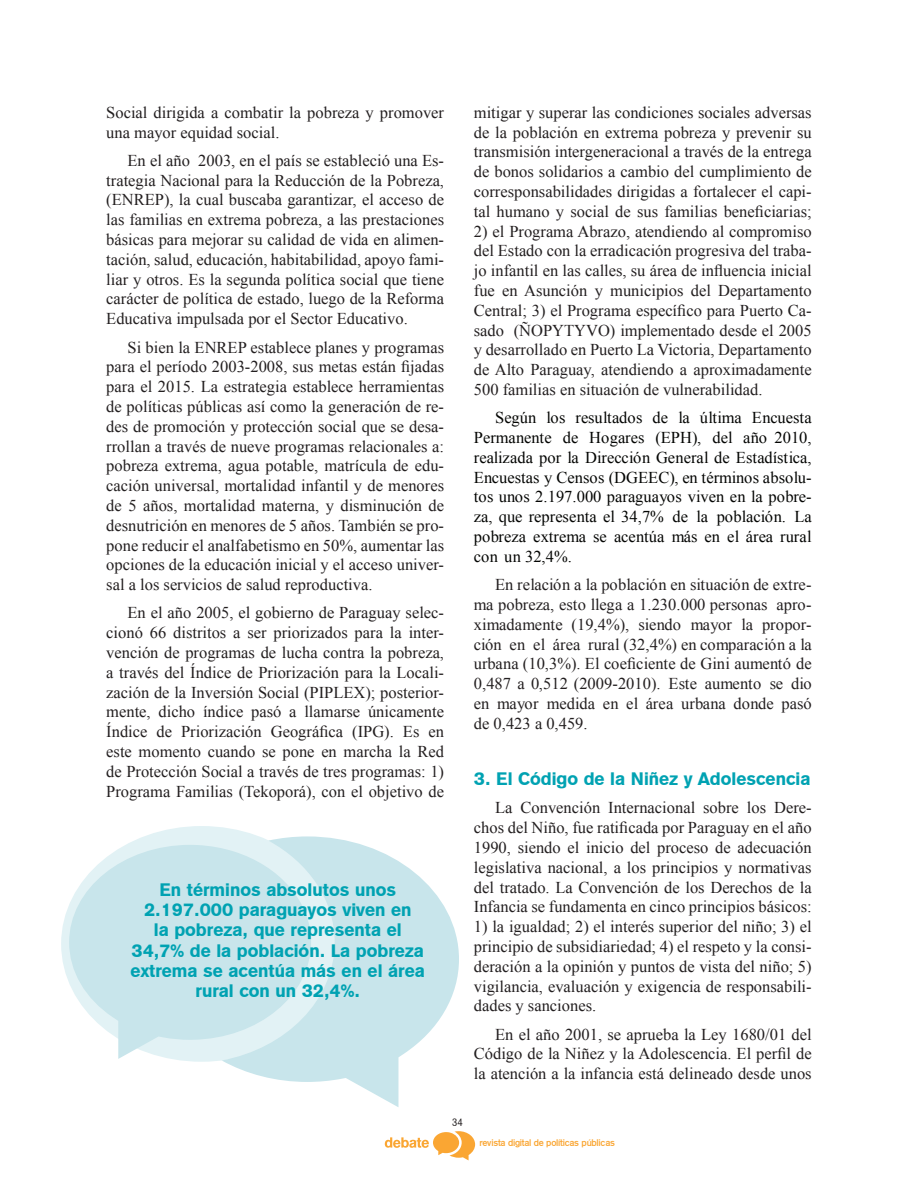
<style>
.page{position:relative;width:918px;height:1188px;background:#fff}
.page>*{position:absolute;margin:0;border:0;box-sizing:border-box;transform-origin:0 0}
.t1{font:18px/20.2px "Gothic 725 BT Black A";color:#00a2b2;text-align:center}
.t2{font:16.5px/19.8px "Times New Roman";color:#231f20;text-align:justify}
.t3{font:16.5px/19.8px "Times New Roman";color:#040503;text-align:justify}
.t4{font:10.5px "Gothic 720 BT Roman B";color:#231f20}
.t5{font:9.6px "Gothic 725 BT Bold A";letter-spacing:-.025em;color:#faa633}
</style>
<div class="page">
<svg style="left:385px;top:1131px;width:90px;height:29px"></svg>
<div style="left:61px;top:826px;width:281px;height:236px;background:#e2f2f5;border-radius:50%"></div>
<svg style="left:223px;top:836px;width:236px;height:271px;fill:#c8e5eb"></svg>
<svg style="left:69px;top:845px;width:242px;height:214px;fill:#c8e5eb"></svg>
<p class="t2" style="left:106px;top:102px;width:339px">Social dirigida a combatir la pobreza y promover una mayor equidad social.</p>
<p class="t2" style="left:106px;top:150px;width:339px;text-indent:21px">En el año 2003, en el país se estableció una Es&shy;trategia Nacional para la Reducción de la Pobreza, (ENREP), la cual buscaba garantizar, el acceso de las familias en extrema pobreza, a las prestaciones básicas para mejorar su calidad de vida en alimen&shy;tación, salud, educación, habitabilidad, apoyo fami&shy;liar y otros. Es la segunda política social que tiene carácter de política de estado, luego de la Reforma Educativa impulsada por el Sector Educativo.</p>
<p class="t2" style="left:106px;top:337px;width:339px;text-indent:21px">Si bien la ENREP establece planes y programas para el período 2003-2008, sus metas están fijadas para el 2015. La estrategia establece herramientas de políticas públicas así como la generación de re&shy;des de promoción y protección social que se desa&shy;rrollan a través de nueve programas relacionales a: pobreza extrema, agua potable, matrícula de edu&shy;cación universal, mortalidad infantil y de menores de 5 años, mortalidad materna, y disminución de desnutrición en menores de 5 años. También se pro&shy;pone reducir el analfabetismo en 50%, aumentar las opciones de la educación inicial y el acceso univer&shy;sal a los servicios de salud reproductiva.</p>
<p class="t2" style="left:106px;top:603px;width:339px;text-indent:21px">En el año 2005, el gobierno de Paraguay selec&shy;cionó 66 distritos a ser priorizados para la inter&shy;vención de programas de lucha contra la pobreza, a través del Índice de Priorización para la Locali&shy;zación de la Inversión Social (PIPLEX); posterior&shy;mente, dicho índice pasó a llamarse únicamente Índice de Priorización Geográfica (IPG). Es en este momento cuando se pone en marcha la Red de Protección Social a través de tres programas: 1)<br>Programa Familias (Tekoporá), con el objetivo de</p>
<p class="t1" style="left:131px;top:879px;width:296px">En términos absolutos unos<br>2.197.000 paraguayos viven en<br>la pobreza, que representa el<br>34,7% de la población. La pobreza extrema se acentúa más en el área rural con un 32,4%.</p>
<p class="t2" style="left:474px;top:102px;width:339px">mitigar y superar las condiciones sociales adversas de la población en extrema pobreza y prevenir su transmisión intergeneracional a través de la entrega de bonos solidarios a cambio del cumplimiento de corresponsabilidades dirigidas a fortalecer el capi&shy;tal humano y social de sus familias beneficiarias;</p>
<p class="t2" style="left:474px;top:221px;width:339px">2) el Programa Abrazo, atendiendo al compromiso del Estado con la erradicación progresiva del traba&shy;jo infantil en las calles, su área de influencia inicial fue en Asunción y municipios del Departamento Central; 3) el Programa específico para Puerto Ca&shy;sado (ÑOPYTYVO) implementado desde el 2005 y desarrollado en Puerto La Victoria, Departamento de Alto Paraguay, atendiendo a aproximadamente 500 familias en situación de vulnerabilidad.</p>
<p class="t3" style="left:474px;top:408px;width:339px;text-indent:21px">Según los resultados de la última Encuesta Permanente de Hogares (EPH), del año 2010, realizada por la Dirección General de Estadística, Encuestas y Censos (DGEEC), en términos absolu&shy;tos unos 2.197.000 paraguayos viven en la pobre&shy;za, que representa el 34,7% de la población. La pobreza extrema se acentúa más en el área rural con un 32,4%.</p>
<p class="t2" style="left:474px;top:574px;width:339px;text-indent:21px">En relación a la población en situación de extre&shy;ma pobreza, esto llega a 1.230.000 personas apro&shy;ximadamente (19,4%), siendo mayor la propor&shy;ción en el área rural (32,4%) en comparación a la urbana (10,3%). El coeficiente de Gini aumentó de 0,487 a 0,512 (2009-2010). Este aumento se dio en mayor medida en el área urbana donde pasó de 0,423 a 0,459.</p>
<p class="t1" style="left:474px;top:768px;width:338px">3. El Código de la Niñez y Adolescencia</p>
<p class="t2" style="left:474px;top:798px;width:339px;text-indent:21px">La Convención Internacional sobre los Dere&shy;chos del Niño, fue ratificada por Paraguay en el año 1990, siendo el inicio del proceso de adecuación legislativa nacional, a los principios y normativas del tratado. La Convención de los Derechos de la Infancia se fundamenta en cinco principios básicos:</p>
<p class="t2" style="left:474px;top:916px;width:339px">1) la igualdad; 2) el interés superior del niño; 3) el principio de subsidiariedad; 4) el respeto y la consi&shy;deración a la opinión y puntos de vista del niño; 5) vigilancia, evaluación y exigencia de responsabili&shy;dades y sanciones.</p>
<p class="t2" style="left:474px;top:1024px;width:339px;text-indent:21px">En el año 2001, se aprueba la Ley 1680/01 del Código de la Niñez y la Adolescencia. El perfil de la atención a la infancia está delineado desde unos</p>
<p class="t4" style="left:452px;top:1116px;width:12px">34</p>
<p class="t5" style="left:479px;top:1137px;width:137px">revista digital de políticas públicas</p>
</div>
